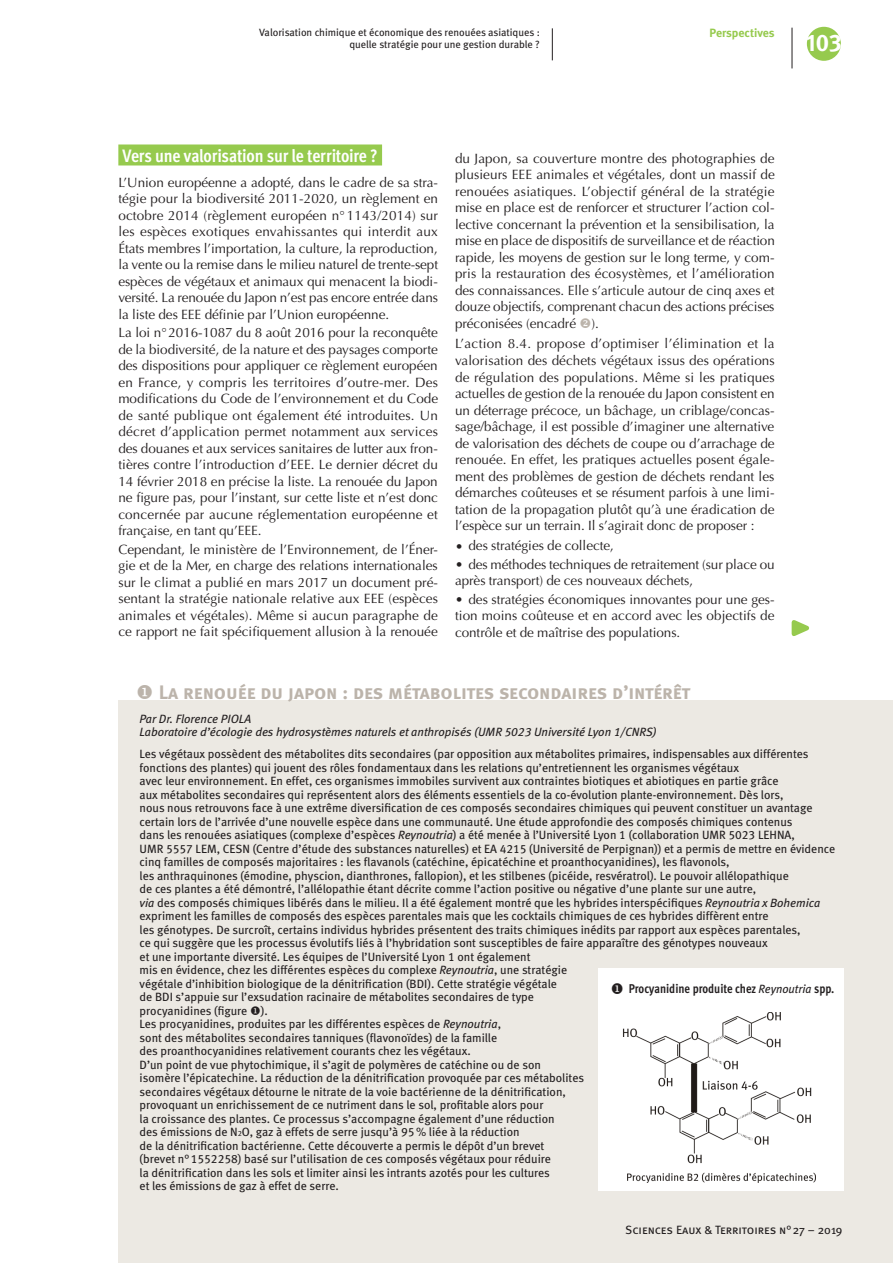
<style>
.page{position:relative;width:893px;height:1263px;background:#fff}
.page>*{position:absolute;margin:0;border:0;box-sizing:border-box;transform-origin:0 0}
.t1{font:24px "Meta Bold Caps Expert";color:#fff}
.t2{font:19.5px "Meta Bold LF Caps";color:#bcb4ab}
.t3{font:700 18px "Meta Cond OT";letter-spacing:-.015em;color:#fff}
.t4{font:13.5px/16.5px "Optima";letter-spacing:-.005em;color:#231f20;text-align:justify}
.titre_figure{font:700 12.75px "Meta Cond OT";color:#231f20}
.Hors_texte{font:12px/13.5px "Meta Book LF";color:#231f20}
.Hors_texte-2{font:italic 12px "Meta Book LF";color:#231f20}
.t5{font:12px "Meta Book Caps";letter-spacing:-.005em;color:#231f20}
.t6{font:700 12px "Meta";color:#96ca4e}
.roulette_article{font:10.5px/12px "Meta Book LF";color:#231f20;text-align:right}
.s1{color:#bcb4ab}
.s2{font-style:italic}
.s3{font-size:7.5px}
.s4{font-family:"Meta Book LF";font-weight:400;font-style:italic;font-size:12px}
.s5{color:#bcbdc0}
</style>
<div class="page">
<div style="left:807px;top:27px;width:34px;height:34px;background:#96ca4e;border-radius:50%"></div>
<hr style="left:792px;top:28px;width:1px;height:40px;background:#231f20">
<hr style="left:552px;top:28px;width:1px;height:32px;background:#231f20">
<svg style="left:791px;top:620px;width:18px;height:16px"></svg>
<div style="left:118px;top:144px;width:264px;height:21px;background:#96ca4e"></div>
<div style="left:118px;top:700px;width:775px;height:563px;background:#ece9e3"></div>
<div style="left:598px;top:968px;width:246px;height:223px;background:#fff"></div>
<img style="left:623px;top:1012px;width:193px;height:170px">
<p class="roulette_article" style="left:259px;top:26px;width:282px">Valorisation chimique et économique des renouées asiatiques : quelle stratégie pour une gestion durable ?</p>
<p class="t6" style="left:709px;top:26px;width:67px">Perspectives</p>
<p class="t1" style="left:806px;top:28px;width:37px">103</p>
<h1 class="t3" style="left:123px;top:144px;width:257px">Vers une valorisation sur le territoire ?</h1>
<p class="t4" style="left:118px;top:174px;width:321px">L’Union européenne a adopté, dans le cadre de sa stra&shy;tégie pour la biodiversité 2011-2020, un règlement en octobre 2014 (règlement européen n° 1143/2014) sur les espèces exotiques envahissantes qui interdit aux États membres l’importation, la culture, la reproduction, la vente ou la remise dans le milieu naturel de trente-sept espèces de végétaux et animaux qui menacent la biodi&shy;versité. La renouée du Japon n’est pas encore entrée dans la liste des EEE définie par l’Union européenne.</p>
<p class="t4" style="left:118px;top:324px;width:321px">La loi n°2016-1087 du 8 août 2016 pour la reconquête de la biodiversité, de la nature et des paysages comporte des dispositions pour appliquer ce règlement européen en France, y compris les territoires d’outre-mer. Des modifications du Code de l’environnement et du Code de santé publique ont également été introduites. Un décret d’application permet notamment aux services des douanes et aux services sanitaires de lutter aux fron&shy;tières contre l’introduction d’EEE. Le dernier décret du 14 février 2018 en précise la liste. La renouée du Japon ne figure pas, pour l’instant, sur cette liste et n’est donc concernée par aucune réglementation européenne et française, en tant qu’EEE.</p>
<p class="t4" style="left:118px;top:541px;width:321px">Cependant, le ministère de l’Environnement, de l’Éner&shy;gie et de la Mer, en charge des relations internationales sur le climat a publié en mars 2017 un document pré&shy;sentant la stratégie nationale relative aux EEE (espèces animales et végétales). Même si aucun paragraphe de ce rapport ne fait spécifiquement allusion à la renouée</p>
<p class="t4" style="left:455px;top:150px;width:321px">du Japon, sa couverture montre des photographies de plusieurs EEE animales et végétales, dont un massif de renouées asiatiques. L’objectif général de la stratégie mise en place est de renforcer et structurer l’action col&shy;lective concernant la prévention et la sensibilisation, la mise en place de dispositifs de surveillance et de réaction rapide, les moyens de gestion sur le long terme, y com&shy;pris la restauration des écosystèmes, et l’amélioration des connaissances. Elle s’articule autour de cinq axes et douze objectifs, comprenant chacun des actions précises préconisées (encadré <span class="s1">❖</span>).</p>
<p class="t4" style="left:455px;top:336px;width:321px">L’action 8.4. propose d’optimiser l’élimination et la valorisation des déchets végétaux issus des opérations de régulation des populations. Même si les pratiques actuelles de gestion de la renouée du Japon consistent en un déterrage précoce, un bâchage, un criblage/concas&shy;sage/bâchage, il est possible d’imaginer une alternative de valorisation des déchets de coupe ou d’arrachage de renouée. En effet, les pratiques actuelles posent égale&shy;ment des problèmes de gestion de déchets rendant les démarches coûteuses et se résument parfois à une limi&shy;tation de la propagation plutôt qu’à une éradication de l’espèce sur un terrain. Il s’agirait donc de proposer :</p>
<p class="t4" style="left:455px;top:537px;width:160px">• des stratégies de collecte,</p>
<p class="t4" style="left:455px;top:556px;width:321px">• des méthodes techniques de retraitement (sur place ou après transport) de ces nouveaux déchets,</p>
<p class="t4" style="left:455px;top:591px;width:321px">• des stratégies économiques innovantes pour une ges&shy;tion moins coûteuse et en accord avec les objectifs de contrôle et de maîtrise des populations.</p>
<p class="t2" style="left:136px;top:681px;width:556px">◆ La renouée du japon : des métabolites secondaires d’intérêt</p>
<p class="Hors_texte-2" style="left:140px;top:711px;width:113px">Par Dr. Florence PIOLA</p>
<p class="Hors_texte-2" style="left:140px;top:725px;width:519px">Laboratoire d’écologie des hydrosystèmes naturels et anthropisés (UMR 5023 Université Lyon 1/CNRS)</p>
<p class="Hors_texte" style="left:140px;top:747px;width:697px">Les végétaux possèdent des métabolites dits secondaires (par opposition aux métabolites primaires, indispensables aux différentes fonctions des plantes) qui jouent des rôles fondamentaux dans les relations qu’entretiennent les organismes végétaux<br>avec leur environnement. En effet, ces organismes immobiles survivent aux contraintes biotiques et abiotiques en partie grâce<br>aux métabolites secondaires qui représentent alors des éléments essentiels de la co-évolution plante-environnement. Dès lors,<br>nous nous retrouvons face à une extrême diversification de ces composés secondaires chimiques qui peuvent constituer un avantage certain lors de l’arrivée d’une nouvelle espèce dans une communauté. Une étude approfondie des composés chimiques contenus<br>dans les renouées asiatiques (complexe d’espèces <span class="s2">Reynoutria</span>) a été menée à l’Université Lyon 1 (collaboration UMR 5023 LEHNA,<br>UMR 5557 LEM, CESN (Centre d’étude des substances naturelles) et EA 4215 (Université de Perpignan)) et a permis de mettre en évidence cinq familles de composés majoritaires : les flavanols (catéchine, épicatéchine et proanthocyanidines), les flavonols,<br>les anthraquinones (émodine, physcion, dianthrones, fallopion), et les stilbenes (picéide, resvératrol). Le pouvoir allélopathique<br>de ces plantes a été démontré, l’allélopathie étant décrite comme l’action positive ou négative d’une plante sur une autre,<br><span class="s2">via</span> des composés chimiques libérés dans le milieu. Il a été également montré que les hybrides interspécifiques <span class="s2">Reynoutria x Bohemica </span>expriment les familles de composés des espèces parentales mais que les cocktails chimiques de ces hybrides diffèrent entre<br>les génotypes. De surcroît, certains individus hybrides présentent des traits chimiques inédits par rapport aux espèces parentales,<br>ce qui suggère que les processus évolutifs liés à l’hybridation sont susceptibles de faire apparaître des génotypes nouveaux<br>et une importante diversité. Les équipes de l’Université Lyon 1 ont également<br>mis en évidence, chez les différentes espèces du complexe <span class="s2">Reynoutria</span>, une stratégie<br>végétale d’inhibition biologique de la dénitrification (BDI). Cette stratégie végétale<br>de BDI s’appuie sur l’exsudation racinaire de métabolites secondaires de type<br>procyanidines (figure ◆).<br>Les procyanidines, produites par les différentes espèces de <span class="s2">Reynoutria</span>,<br>sont des métabolites secondaires tanniques (flavonoïdes) de la famille<br>des proanthocyanidines relativement courants chez les végétaux.<br>D’un point de vue phytochimique, il s’agit de polymères de catéchine ou de son<br>isomère l’épicatechine. La réduction de la dénitrification provoquée par ces métabolites<br>secondaires végétaux détourne le nitrate de la voie bactérienne de la dénitrification,<br>provoquant un enrichissement de ce nutriment dans le sol, profitable alors pour<br>la croissance des plantes. Ce processus s’accompagne également d’une réduction<br>des émissions de N<span class="s3">2</span>O, gaz à effets de serre jusqu’à 95% liée à la réduction<br>de la dénitrification bactérienne. Cette découverte a permis le dépôt d’un brevet<br>(brevet n°1552258) basé sur l’utilisation de ces composés végétaux pour réduire<br>la dénitrification dans les sols et limiter ainsi les intrants azotés pour les cultures<br>et les émissions de gaz à effet de serre.</p>
<p class="titre_figure" style="left:611px;top:980px;width:225px">◆ Procyanidine produite chez <span class="s4">Reynoutria</span> spp.</p>
<p class="t5" style="left:625px;top:1223px;width:269px">Sciences Eaux &amp; Territoires n°27 – 2019 <span class="s5">:::::::::::::</span></p>
</div>
